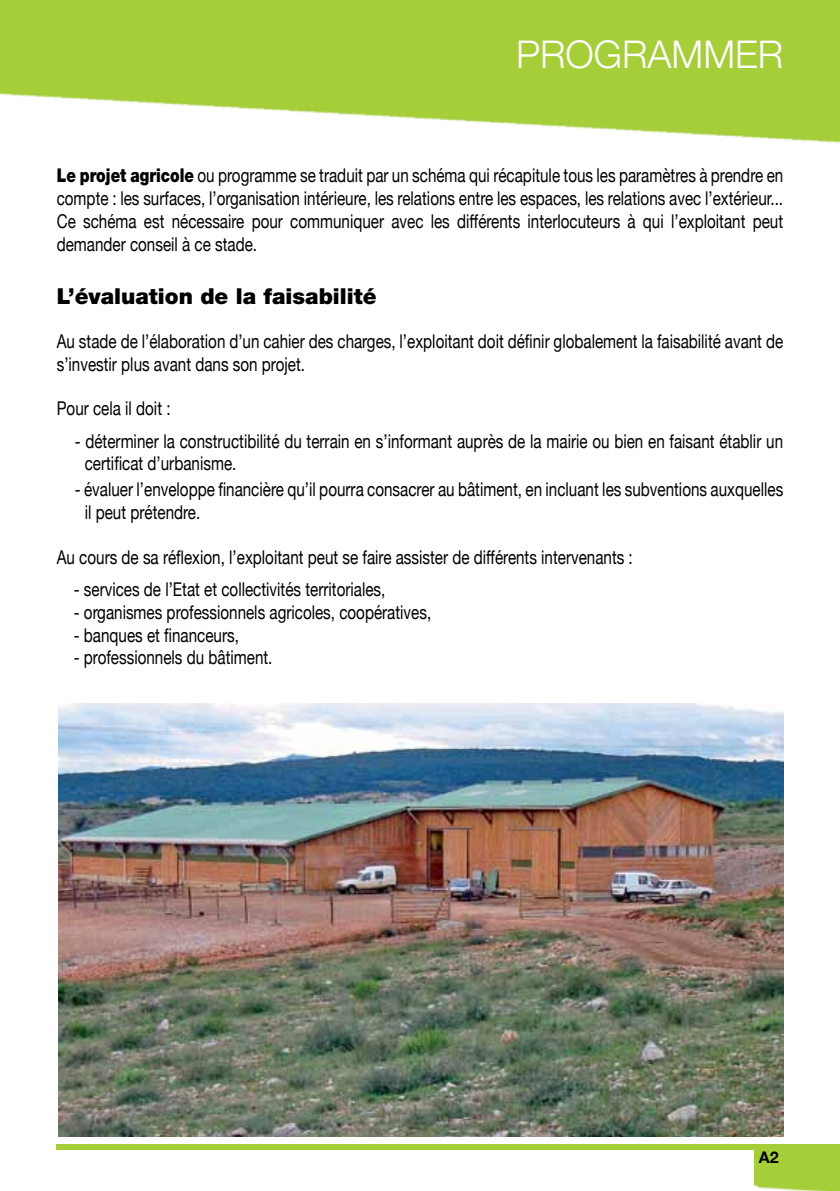
<style>
.page{position:relative;width:840px;height:1191px;background:#fff}
.page>*{position:absolute;margin:0;border:0;box-sizing:border-box;transform-origin:0 0}
.t1{font:300 38.2px "Helvetica Neue";color:#fff}
.t2{font:900 22px "Helvetica Neue";color:#000}
.t3{font:19px/22.8px "Helvetica Neue";color:#000;scale:.8 1}
.t4{font:700 16px "Helvetica Neue";color:#000}
.s1{font-weight:900}
</style>
<div class="page">
<img style="left:0;top:0;width:839px;height:143px">
<div style="left:56px;top:1144px;width:743px;height:6px;background:#a6ce39"></div>
<div style="left:754px;top:1144px;width:85px;height:47px;background:#a6ce39"></div>
<img style="left:59px;top:703px;width:723px;height:433px">
<h1 class="t1" style="left:516px;top:23px;width:268px">PROGRAMMER</h1>
<p class="t3" style="left:57px;top:163px;width:909px;text-align:justify"><span class="s1">Le projet agricole</span> ou programme se traduit par un schéma qui récapitule tous les paramètres à prendre en compte : les surfaces, l’organisation intérieure, les relations entre les espaces, les relations avec l’extérieur...<br>Ce schéma est nécessaire pour communiquer avec les différents interlocuteurs à qui l’exploitant peut demander conseil à ce stade.</p>
<p class="t2" style="left:57px;top:282px;width:321px">L’évaluation de la faisabilité</p>
<p class="t3" style="left:57px;top:328px;width:909px">Au stade de l’élaboration d’un cahier des charges, l’exploitant doit définir globalement la faisabilité avant de s’investir plus avant dans son projet.</p>
<p class="t3" style="left:57px;top:396px;width:144px">Pour cela il doit :</p>
<p class="t3" style="left:85px;top:428px;width:873px;text-indent:-10px">- déterminer la constructibilité du terrain en s’informant auprès de la mairie ou bien en faisant établir un certificat d’urbanisme.</p>
<p class="t3" style="left:85px;top:477px;width:874px;text-indent:-10px">- évaluer l’enveloppe financière qu’il pourra consacrer au bâtiment, en incluant les subventions auxquelles il peut prétendre.</p>
<p class="t3" style="left:57px;top:544px;width:721px">Au cours de sa réflexion, l’exploitant peut se faire assister de différents intervenants :</p>
<p class="t3" style="left:74px;top:576px;width:391px">- services de l’Etat et collectivités territoriales,</p>
<p class="t3" style="left:74px;top:599px;width:448px">- organismes professionnels agricoles, coopératives,</p>
<p class="t3" style="left:74px;top:622px;width:208px">- banques et financeurs,</p>
<p class="t3" style="left:74px;top:645px;width:250px">- professionnels du bâtiment.</p>
<p class="t4" style="left:758px;top:1142px;width:21px">A2</p>
</div>
